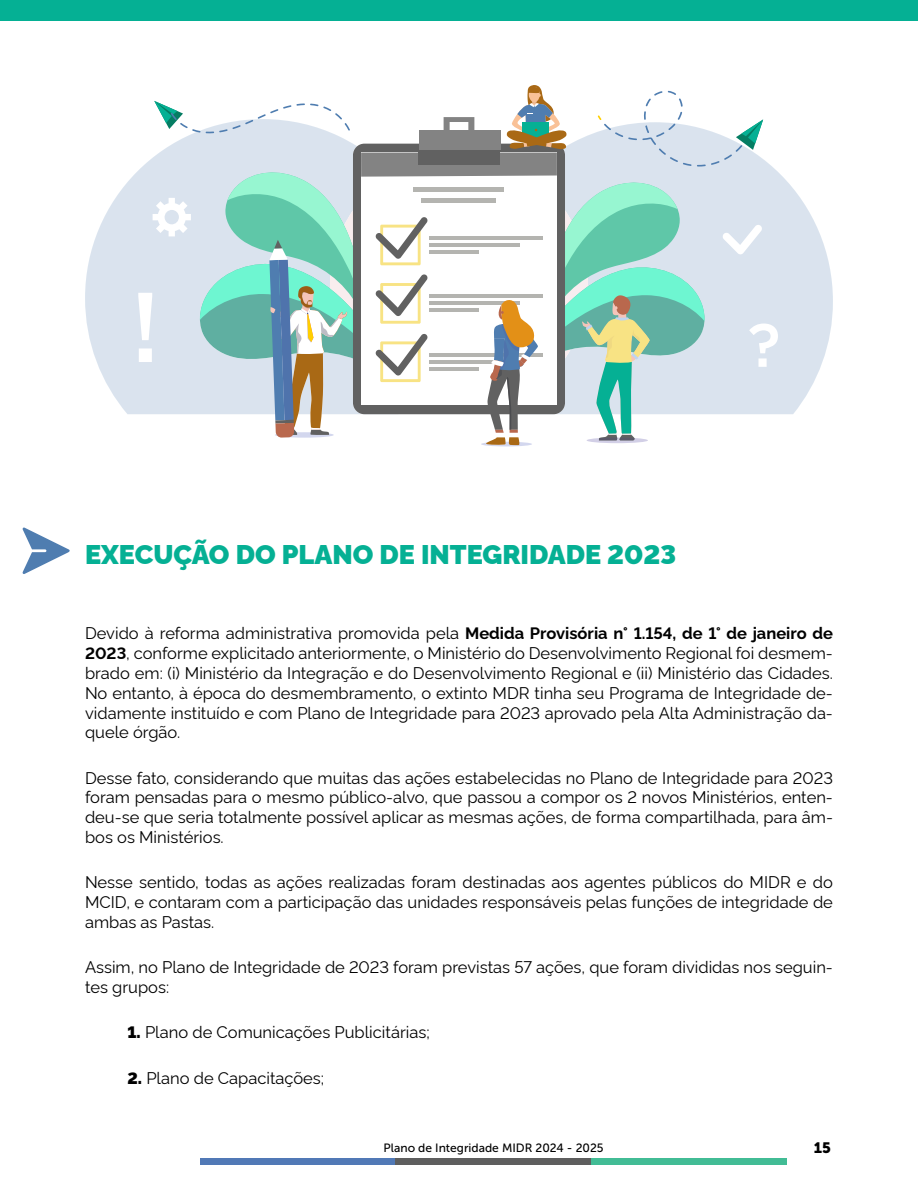
<style>
.page{position:relative;width:918px;height:1188px;background:#fff}
.page>*{position:absolute;margin:0;border:0;box-sizing:border-box;transform-origin:0 0}
.t1{font:900 27px "Rawline";color:#05b094}
.t2{font:16.5px/19.8px "Rawline";color:#000;text-align:justify}
.t3{font:15px "Museo Sans 900";color:#000}
.t4{font:12px "Museo Sans 500";color:#000}
.s1{font-weight:700}
.s2{font-weight:900}
</style>
<div class="page">
<div style="left:200px;top:1158px;width:196px;height:7px;background:#5179b6"></div>
<div style="left:396px;top:1158px;width:195px;height:7px;background:#5e5e5e"></div>
<div style="left:591px;top:1158px;width:196px;height:7px;background:#42bc95"></div>
<div style="left:0;top:0;width:918px;height:21px;background:#05b094"></div>
<svg style="left:23px;top:527px;width:47px;height:47px"></svg>
<svg style="left:778px;top:172px;width:55px;height:242px;fill:#dae3ee"></svg>
<svg style="left:85px;top:171px;width:53px;height:243px;fill:#dae3ee"></svg>
<svg style="left:481px;top:442px;width:51px;height:4px"></svg>
<svg style="left:138px;top:85px;width:640px;height:360px"></svg>
<h1 class="t1" style="left:85px;top:534px;width:593px">EXECUÇÃO DO PLANO DE INTEGRIDADE 2023</h1>
<p class="t2" style="left:85px;top:622px;width:749px">Devido à reforma administrativa promovida pela <span class="s1">Medida Provisória n° 1.154, de 1° de janeiro de 2023</span>, conforme explicitado anteriormente, o Ministério do Desenvolvimento Regional foi desmem&shy;brado em: (i) Ministério da Integração e do Desenvolvimento Regional e (ii) Ministério das Cidades.<br>No entanto, à época do desmembramento, o extinto MDR tinha seu Programa de Integridade de&shy;vidamente instituído e com Plano de Integridade para 2023 aprovado pela Alta Administração da&shy;quele órgão.</p>
<p class="t2" style="left:85px;top:766px;width:749px">Desse fato, considerando que muitas das ações estabelecidas no Plano de Integridade para 2023 foram pensadas para o mesmo público-alvo, que passou a compor os 2 novos Ministérios, enten&shy;deu-se que seria totalmente possível aplicar as mesmas ações, de forma compartilhada, para âm&shy;bos os Ministérios.</p>
<p class="t2" style="left:85px;top:871px;width:749px">Nesse sentido, todas as ações realizadas foram destinadas aos agentes públicos do MIDR e do MCID, e contaram com a participação das unidades responsáveis pelas funções de integridade de ambas as Pastas.</p>
<p class="t2" style="left:85px;top:956px;width:749px">Assim, no Plano de Integridade de 2023 foram previstas 57 ações, que foram divididas nos seguin&shy;tes grupos:</p>
<p class="t2" style="left:128px;top:1021px;width:304px"><span class="s2">1.</span> Plano de Comunicações Publicitárias;</p>
<p class="t2" style="left:128px;top:1066px;width:198px"><span class="s2">2.</span> Plano de Capacitações;</p>
<p class="t4" style="left:384px;top:1141px;width:222px">Plano de Integridade MIDR 2024 - 2025</p>
<p class="t3" style="left:814px;top:1139px;width:19px">15</p>
</div>
